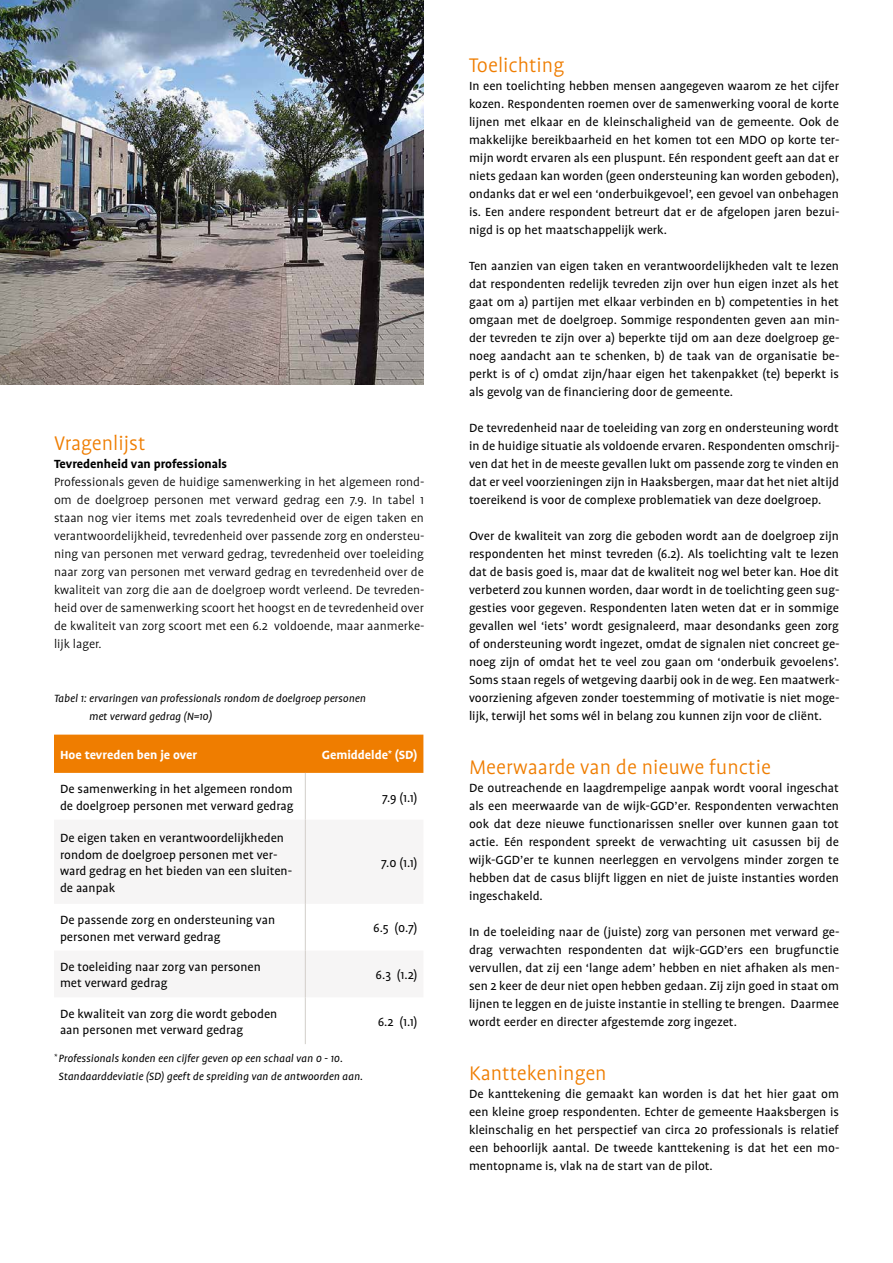
<style>
.page{position:relative;width:893px;height:1263px;background:#fff}
.page>*{position:absolute;margin:0;border:0;box-sizing:border-box;transform-origin:0 0}
.t1{font:300 22.5px "Profile";color:#ef7d00}
.t2{font:13.5px/18px "Profile";color:#000;text-align:justify}
.t3{font:300 13.5px/18px "Profile";color:#000;text-align:justify}
.t4{font:700 13.5px "Profile";color:#fff}
.t5{font:700 13.5px "Profile";color:#000}
.t6{font:italic 12px/18px "Profile";color:#000}
.s1{font-size:13.5px}
</style>
<div class="page">
<div style="left:54px;top:735px;width:369px;height:38px;background:#ef7d00"></div>
<hr style="left:305px;top:773px;width:1px;height:47px;background:#d2cec9">
<hr style="left:305px;top:820px;width:1px;height:84px;background:#d2cec9">
<hr style="left:305px;top:904px;width:1px;height:46px;background:#d2cec9">
<hr style="left:305px;top:950px;width:1px;height:47px;background:#d2cec9">
<hr style="left:305px;top:997px;width:1px;height:47px;background:#d2cec9">
<img style="left:0;top:0;width:424px;height:385px">
<h1 class="t1" style="left:54px;top:432px;width:93px">Vragenlijst</h1>
<p class="t5" style="left:54px;top:457px;width:175px">Tevredenheid van professionals</p>
<p class="t3" style="left:54px;top:473px;width:372px">Professionals geven de huidige samenwerking in het algemeen rond&shy;om de doelgroep personen met verward gedrag een 7.9. In tabel 1 staan nog vier items met zoals tevredenheid over de eigen taken en verantwoordelijkheid, tevredenheid over passende zorg en ondersteu&shy;ning van personen met verward gedrag, tevredenheid over toeleiding naar zorg van personen met verward gedrag en tevredenheid over de kwaliteit van zorg die aan de doelgroep wordt verleend. De tevreden&shy;heid over de samenwerking scoort het hoogst en de tevredenheid over de kwaliteit van zorg scoort met een 6.2 voldoende, maar aanmerke&shy;lijk lager.</p>
<p class="t6" style="left:89px;top:689px;width:278px;text-indent:-35px">Tabel 1: ervaringen van professionals rondom de doelgroep personen met verward gedrag (N=10<span class="s1">)</span></p>
<p class="t4" style="left:60px;top:748px;width:139px">Hoe tevreden ben je over</p>
<p class="t4" style="left:322px;top:748px;width:97px">Gemiddelde<sup>*</sup> (SD)</p>
<p class="t2" style="left:60px;top:781px;width:235px;line-height:16.5px">De samenwerking in het algemeen rondom de doelgroep personen met verward gedrag</p>
<p class="t2" style="left:382px;top:788px;width:37px">7.9 (1.1)</p>
<p class="t2" style="left:60px;top:830px;width:234px;line-height:16.5px;text-align:left">De eigen taken en verantwoordelijkheden rondom de doelgroep personen met ver&shy;ward gedrag en het bieden van een sluiten&shy;de aanpak</p>
<p class="t2" style="left:381px;top:854px;width:38px">7.0 (1.1)</p>
<p class="t2" style="left:60px;top:912px;width:217px;line-height:16.5px">De passende zorg en ondersteuning van personen met verward gedrag</p>
<p class="t2" style="left:373px;top:919px;width:46px">6.5 (0.7)</p>
<p class="t2" style="left:60px;top:959px;width:202px;line-height:16.5px">De toeleiding naar zorg van personen met verward gedrag</p>
<p class="t2" style="left:376px;top:966px;width:43px">6.3 (1.2)</p>
<p class="t2" style="left:60px;top:1005px;width:219px;line-height:16.5px">De kwaliteit van zorg die wordt geboden aan personen met verward gedrag</p>
<p class="t2" style="left:378px;top:1013px;width:41px">6.2 (1.1)</p>
<p class="t6" style="left:59px;top:1049px;width:306px;text-indent:-5px"><sup>*</sup> Professionals konden een cijfer geven op een schaal van 0 - 10.<br>Standaarddeviatie (SD) geeft de spreiding van de antwoorden aan.</p>
<h1 class="t1" style="left:469px;top:54px;width:97px">Toelichting</h1>
<p class="t2" style="left:469px;top:77px;width:372px">In een toelichting hebben mensen aangegeven waarom ze het cijfer kozen. Respondenten roemen over de samenwerking vooral de korte lijnen met elkaar en de kleinschaligheid van de gemeente. Ook de makkelijke bereikbaarheid en het komen tot een MDO op korte ter&shy;mijn wordt ervaren als een pluspunt. Eén respondent geeft aan dat er niets gedaan kan worden (geen ondersteuning kan worden geboden), ondanks dat er wel een ‘onderbuikgevoel’, een gevoel van onbehagen is. Een andere respondent betreurt dat er de afgelopen jaren bezui&shy;nigd is op het maatschappelijk werk.</p>
<p class="t2" style="left:469px;top:257px;width:372px">Ten aanzien van eigen taken en verantwoordelijkheden valt te lezen dat respondenten redelijk tevreden zijn over hun eigen inzet als het gaat om a) partijen met elkaar verbinden en b) competenties in het omgaan met de doelgroep. Sommige respondenten geven aan min&shy;der tevreden te zijn over a) beperkte tijd om aan deze doelgroep ge&shy;noeg aandacht aan te schenken, b) de taak van de organisatie be&shy;perkt is of c) omdat zijn/haar eigen het takenpakket (te) beperkt is als gevolg van de financiering door de gemeente.</p>
<p class="t2" style="left:469px;top:419px;width:372px">De tevredenheid naar de toeleiding van zorg en ondersteuning wordt in de huidige situatie als voldoende ervaren. Respondenten omschrij&shy;ven dat het in de meeste gevallen lukt om passende zorg te vinden en dat er veel voorzieningen zijn in Haaksbergen, maar dat het niet altijd toereikend is voor de complexe problematiek van deze doelgroep.</p>
<p class="t2" style="left:469px;top:527px;width:372px">Over de kwaliteit van zorg die geboden wordt aan de doelgroep zijn respondenten het minst tevreden (6.2). Als toelichting valt te lezen dat de basis goed is, maar dat de kwaliteit nog wel beter kan. Hoe dit verbeterd zou kunnen worden, daar wordt in de toelichting geen sug&shy;gesties voor gegeven. Respondenten laten weten dat er in sommige gevallen wel ‘iets’ wordt gesignaleerd, maar desondanks geen zorg of ondersteuning wordt ingezet, omdat de signalen niet concreet ge&shy;noeg zijn of omdat het te veel zou gaan om ‘onderbuik gevoelens’.<br>Soms staan regels of wetgeving daarbij ook in de weg. Een maatwerk&shy;voorziening afgeven zonder toestemming of motivatie is niet moge&shy;lijk, terwijl het soms wél in belang zou kunnen zijn voor de cliënt.</p>
<h1 class="t1" style="left:469px;top:756px;width:303px">Meerwaarde van de nieuwe functie</h1>
<p class="t2" style="left:469px;top:779px;width:371px">De outreachende en laagdrempelige aanpak wordt vooral ingeschat als een meerwaarde van de wijk-GGD’er. Respondenten verwachten ook dat deze nieuwe functionarissen sneller over kunnen gaan tot actie. Eén respondent spreekt de verwachting uit casussen bij de wijk-GGD’er te kunnen neerleggen en vervolgens minder zorgen te hebben dat de casus blijft liggen en niet de juiste instanties worden ingeschakeld.</p>
<p class="t2" style="left:469px;top:923px;width:372px">In de toeleiding naar de (juiste) zorg van personen met verward ge&shy;drag verwachten respondenten dat wijk-GGD’ers een brugfunctie vervullen, dat zij een ‘lange adem’ hebben en niet afhaken als men&shy;sen 2 keer de deur niet open hebben gedaan. Zij zijn goed in staat om lijnen te leggen en de juiste instantie in stelling te brengen. Daarmee wordt eerder en directer afgestemde zorg ingezet.</p>
<h1 class="t1" style="left:469px;top:1062px;width:139px">Kanttekeningen</h1>
<p class="t2" style="left:469px;top:1085px;width:372px">De kanttekening die gemaakt kan worden is dat het hier gaat om een kleine groep respondenten. Echter de gemeente Haaksbergen is kleinschalig en het perspectief van circa 20 professionals is relatief een behoorlijk aantal. De tweede kanttekening is dat het een mo&shy;mentopname is, vlak na de start van de pilot.</p>
</div>
